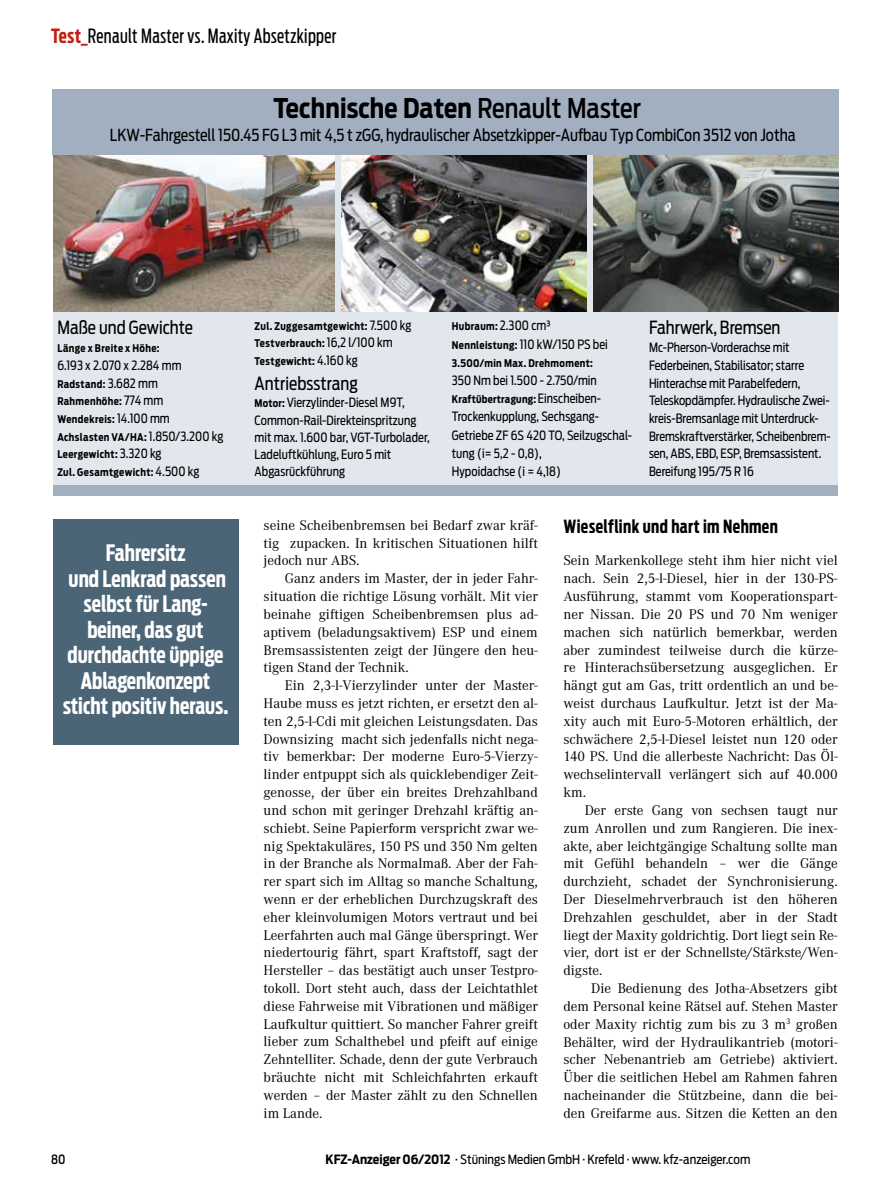
<style>
.page{position:relative;width:893px;height:1191px;background:#fff}
.page>*{position:absolute;margin:0;border:0;box-sizing:border-box;transform-origin:0 0}
.t1{font:700 27px "Antenna Cond";letter-spacing:.005em;color:#000;scale:.95 1}
.t2{font:700 22.5px/25.5px "Antenna Extra Cond";color:#fff;text-align:center}
.t3{font:19.5px "Antenna Extra Cond";letter-spacing:.02em;color:#000}
.t4{font:18px "Antenna Cond";color:#000;scale:.95 1}
.t5{font:700 18px "Antenna Extra Cond";letter-spacing:.02em;color:#000}
.t6{font:16.5px "Antenna Cond";color:#000;scale:.95 1}
.t7{font:14.55px/17.9px "Corporate A";color:#000;text-align:justify}
.t8{font:12.75px/17.7px "Antenna Cond";color:#000;scale:.95 1}
.t9{font:12.75px "Antenna Cond";color:#000}
.t10{font:500 12.75px "Antenna Cond";color:#000;scale:.95 1}
.t11{font:700 10.5px/17.7px "Antenna Cond";letter-spacing:.035em;color:#000;scale:.95 1}
.s1{font-weight:700;color:#c02010}
.s2{font-weight:500}
.s3{font-weight:400;font-size:12.75px}
.s4{font-weight:700;font-size:10.5px}
.s5{font-weight:700}
</style>
<div class="page">
<div style="left:53px;top:311px;width:785px;height:174px;background:#e2e7ed"></div>
<div style="left:52px;top:89px;width:787px;height:66px;background:#a1afc0"></div>
<img style="left:53px;top:155px;width:282px;height:156px">
<img style="left:594px;top:155px;width:245px;height:156px">
<img style="left:341px;top:155px;width:246px;height:156px">
<div style="left:53px;top:485px;width:785px;height:10px;background:#a1afc0"></div>
<div style="left:53px;top:519px;width:186px;height:225px;background:#4b6577"></div>
<h3 class="t3" style="left:51px;top:24px;width:287px"><span class="s1">Test_</span>Renault Master vs. Maxity Absetzkipper</h3>
<h1 class="t1" style="left:273px;top:92px;width:388px">Technische Daten <span class="s2">Renault Master</span></h1>
<p class="t6" style="left:110px;top:126px;width:724px">LKW-Fahrgestell 150.45 FG L3 mit 4,5 t zGG, hydraulischer Absetzkipper-Aufbau Typ CombiCon 3512 von Jotha</p>
<p class="t4" style="left:57px;top:317px;width:144px">Maße und Gewichte</p>
<p class="t11" style="left:57px;top:339px;width:109px">Länge x Breite x Höhe:</p>
<p class="t8" style="left:57px;top:356px;width:132px">6.193 x 2.070 x 2.284 mm</p>
<p class="t11" style="left:57px;top:375px;width:176px">Radstand: <span class="s3">3.682 mm<br></span>Rahmenhöhe: <span class="s3">774 mm<br></span>Wendekreis: <span class="s3">14.100 mm<br></span>Achslasten VA/HA: <span class="s3">1.850/3.200 kg<br></span>Leergewicht: <span class="s3">3.320 kg<br></span>Zul. Gesamtgewicht: <span class="s3">4.500 kg</span></p>
<h2 class="t2" style="left:63px;top:540px;width:167px">Fahrersitz<br>und Lenkrad passen selbst für Lang&shy;beiner, das gut durchdachte üppige<br>Ablagenkonzept sticht positiv heraus.</h2>
<p class="t10" style="left:51px;top:1151px;width:17px">80</p>
<p class="t11" style="left:255px;top:318px;width:167px;line-height:17.1px">Zul. Zuggesamtgewicht: <span class="s3">7.500 kg<br></span>Testverbrauch: <span class="s3">16,2 l/100 km<br></span>Testgewicht: <span class="s3">4.160 kg</span></p>
<p class="t4" style="left:255px;top:373px;width:110px">Antriebsstrang</p>
<p class="t8" style="left:255px;top:394px;width:186px;line-height:17.1px"><span class="s4">Motor:</span> Vierzylinder-Diesel M9T,<br>Common-Rail-Direkteinspritzung mit max. 1.600 bar, VGT-Turbolader,<br>Ladeluftkühlung, Euro 5 mit<br>Abgasrückführung</p>
<p class="t11" style="left:452px;top:318px;width:106px">Hubraum: <span class="s3">2.300 cm³</span></p>
<p class="t8" style="left:452px;top:335px;width:166px"><span class="s4">Nennleistung:</span> 110 kW/150 PS bei</p>
<p class="t11" style="left:452px;top:354px;width:150px">3.500/min Max. Drehmoment:</p>
<p class="t8" style="left:452px;top:371px;width:154px">350 Nm bei 1.500 - 2.750/min</p>
<p class="t11" style="left:452px;top:390px;width:159px">Kraftübertragung: <span class="s3">Einscheiben-</span></p>
<p class="t8" style="left:452px;top:408px;width:191px;line-height:18.3px">Trockenkupplung, Sechsgang-<br>Getriebe ZF 6S 420 TO, Seilzugschal&shy;tung (i= 5,2 - 0,8),<br>Hypoidachse (i = 4,18)</p>
<p class="t4" style="left:649px;top:317px;width:140px">Fahrwerk, Bremsen</p>
<p class="t8" style="left:649px;top:339px;width:193px">Mc-Pherson-Vorderachse mit Federbeinen, Stabilisator; starre Hinterachse mit Parabelfedern, Teleskopdämpfer. Hydraulische Zwei&shy;kreis-Bremsanlage mit Unterdruck-Bremskraftverstärker, Scheibenbrem&shy;sen, ABS, EBD, ESP, Bremsassistent.<br>Bereifung 195/75 R 16</p>
<p class="t7" style="left:264px;top:516px;width:276px">seine Scheibenbremsen bei Bedarf zwar kräf&shy;tig zupacken. In kritischen Situationen hilft jedoch nur ABS.</p>
<p class="t7" style="left:264px;top:570px;width:276px;text-indent:21px">Ganz anders im Master, der in jeder Fahr&shy;situation die richtige Lösung vorhält. Mit vier beinahe giftigen Scheibenbremsen plus ad&shy;aptivem (beladungsaktivem) ESP und einem Bremsassistenten zeigt der Jüngere den heu&shy;tigen Stand der Technik.</p>
<p class="t7" style="left:264px;top:677px;width:276px;text-indent:21px">Ein 2,3-l-Vierzylinder unter der Master-Haube muss es jetzt richten, er ersetzt den al&shy;ten 2,5-l-Cdi mit gleichen Leistungsdaten. Das Downsizing macht sich jedenfalls nicht nega&shy;tiv bemerkbar: Der moderne Euro-5-Vierzy&shy;linder entpuppt sich als quicklebendiger Zeit&shy;genosse, der über ein breites Drehzahlband und schon mit geringer Drehzahl kräftig an&shy;schiebt. Seine Papierform verspricht zwar we&shy;nig Spektakuläres, 150 PS und 350 Nm gelten in der Branche als Normalmaß. Aber der Fah&shy;rer spart sich im Alltag so manche Schaltung, wenn er der erheblichen Durchzugskraft des eher kleinvolumigen Motors vertraut und bei Leerfahrten auch mal Gänge überspringt. Wer niedertourig fährt, spart Kraftstoff, sagt der Hersteller – das bestätigt auch unser Testpro&shy;tokoll. Dort steht auch, dass der Leichtathlet diese Fahrweise mit Vibrationen und mäßiger Laufkultur quittiert. So mancher Fahrer greift lieber zum Schalthebel und pfeift auf einige Zehntelliter. Schade, denn der gute Verbrauch bräuchte nicht mit Schleichfahrten erkauft werden – der Master zählt zu den Schnellen im Lande.</p>
<p class="t5" style="left:563px;top:516px;width:216px">Wieselflink und hart im Nehmen</p>
<p class="t7" style="left:563px;top:552px;width:276px">Sein Markenkollege steht ihm hier nicht viel nach. Sein 2,5-l-Diesel, hier in der 130-PS-Ausführung, stammt vom Kooperationspart&shy;ner Nissan. Die 20 PS und 70 Nm weniger machen sich natürlich bemerkbar, werden aber zumindest teilweise durch die kürze&shy;re Hinterachsübersetzung ausgeglichen. Er hängt gut am Gas, tritt ordentlich an und be&shy;weist durchaus Laufkultur. Jetzt ist der Ma&shy;xity auch mit Euro-5-Motoren erhältlich, der schwächere 2,5-l-Diesel leistet nun 120 oder 140 PS. Und die allerbeste Nachricht: Das Öl&shy;wechselintervall verlängert sich auf 40.000 km.</p>
<p class="t7" style="left:563px;top:801px;width:276px;text-indent:21px">Der erste Gang von sechsen taugt nur zum Anrollen und zum Rangieren. Die inex&shy;akte, aber leichtgängige Schaltung sollte man mit Gefühl behandeln – wer die Gänge durchzieht, schadet der Synchronisierung.<br>Der Dieselmehrverbrauch ist den höheren Drehzahlen geschuldet, aber in der Stadt liegt der Maxity goldrichtig. Dort liegt sein Re&shy;vier, dort ist er der Schnellste/Stärkste/Wen&shy;digste.</p>
<p class="t7" style="left:563px;top:979px;width:276px;text-indent:28px">Die Bedienung des Jotha-Absetzers gibt dem Personal keine Rätsel auf. Stehen Master oder Maxity richtig zum bis zu 3 m<sup>3</sup> großen Behälter, wird der Hydraulikantrieb (motori&shy;scher Nebenantrieb am Getriebe) aktiviert.<br>Über die seitlichen Hebel am Rahmen fahren nacheinander die Stützbeine, dann die bei&shy;den Greifarme aus. Sitzen die Ketten an den</p>
<p class="t9" style="left:326px;top:1151px;width:426px"><span class="s5">KFZ-Anzeiger 06/2012</span> · Stünings Medien GmbH · Krefeld · www. kfz-anzeiger.com</p>
</div>
